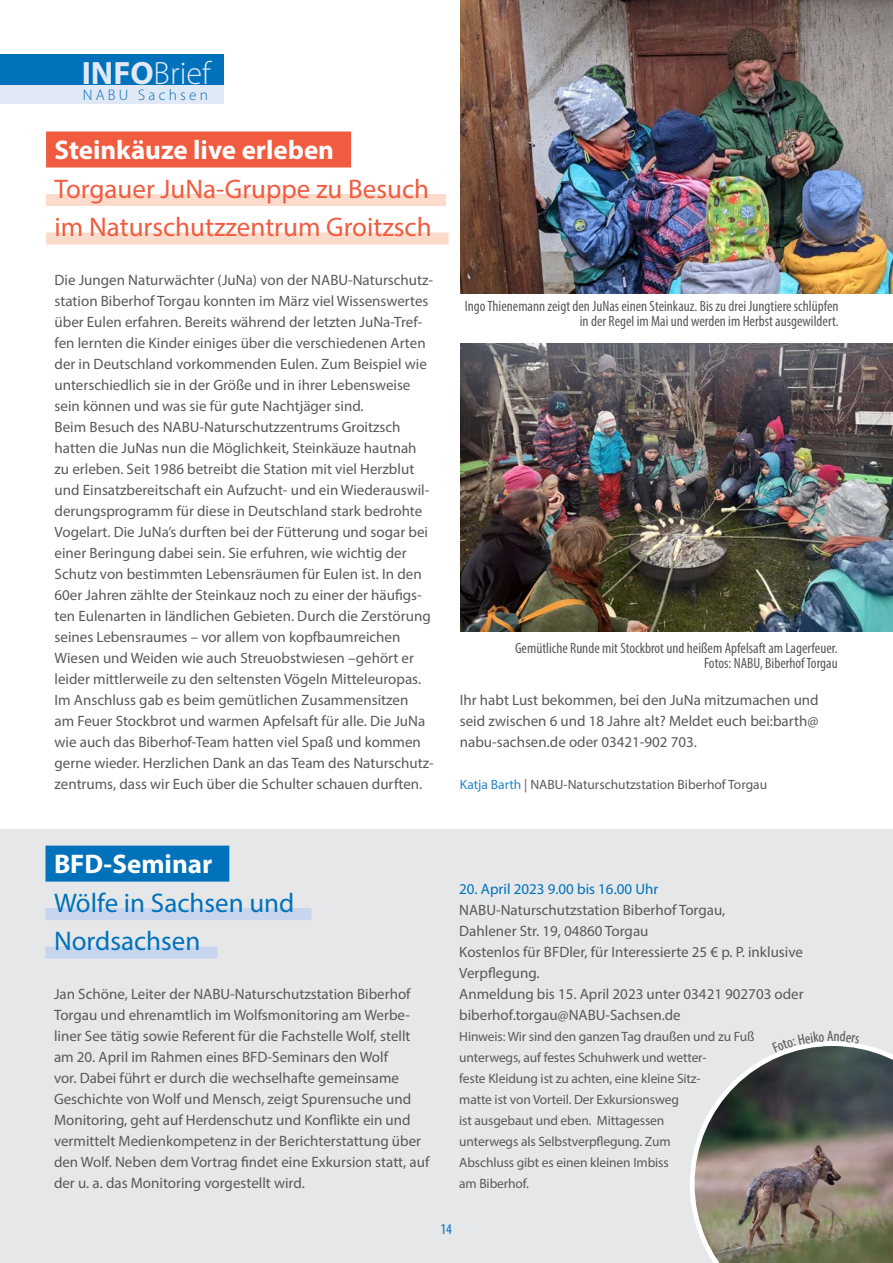
<style>
.page{position:relative;width:893px;height:1263px;background:#fff}
.page>*{position:absolute;margin:0;border:0;box-sizing:border-box;transform-origin:0 0}
.t1{font:300 32.4px "Myriad Pro";color:#e1e8f6}
.t2{font:27px/38.5px "Myriad Pro";color:#f15b40}
.t3{font:700 27px "Myriad Pro";color:#fff}
.t4{font:27px/38.5px "Myriad Pro";color:#0072bc}
.t5{font:300 15.3px "Myriad Pro";letter-spacing:.21em;color:#0072bc}
.t6{font:15px/21px "Myriad Pro";color:#58595b}
.t7{font:condensed 15px/15px "Myriad Pro";color:#58595b;text-align:right}
.t8{font:15px "Myriad Pro";color:#0072bc}
.t9{font:condensed 15px "Myriad Pro";color:#0072bc}
.t10{font:13.5px/21px "Myriad Pro";letter-spacing:-.01em;color:#58595b}
.s1{font-weight:700}
.s2{color:#2484c6}
</style>
<div class="page">
<div style="left:0;top:84px;width:223px;height:20px;background:#e1e8f6"></div>
<div style="left:0;top:54px;width:223px;height:30px;background:#0072bc"></div>
<div style="left:0;top:830px;width:893px;height:433px;background:#e6e7e8"></div>
<div style="left:46px;top:132px;width:305px;height:36px;background:#f15b40"></div>
<div style="left:46px;top:194px;width:400px;height:12px;background:#fddbcb"></div>
<div style="left:46px;top:233px;width:403px;height:12px;background:#fddbcb"></div>
<img style="left:461px;top:343px;width:432px;height:288px">
<img style="left:460px;top:0;width:433px;height:294px">
<div style="left:45px;top:846px;width:184px;height:36px;background:#0072bc"></div>
<div style="left:45px;top:908px;width:266px;height:12px;background:#c7d6ee"></div>
<div style="left:45px;top:947px;width:172px;height:12px;background:#c7d6ee"></div>
<img style="left:690px;top:1041px;width:203px;height:222px">
<h1 class="t1" style="left:82px;top:54px;width:131px"><span class="s1">INFO</span>Brief</h1>
<p class="t5" style="left:83px;top:86px;width:127px">NABU Sachsen</p>
<h2 class="t3" style="left:55px;top:132px;width:281px">Steinkäuze live erleben</h2>
<h2 class="t2" style="left:55px;top:169px;width:379px">Torgauer JuNa-Gruppe zu Besuch im Naturschutzzentrum Groitzsch</h2>
<p class="t6" style="left:55px;top:269px;width:381px">Die Jungen Naturwächter (JuNa) von der NABU-Naturschutz&shy;station Biberhof Torgau konnten im März viel Wissenswertes über Eulen erfahren. Bereits während der letzten JuNa-Tref&shy;fen lernten die Kinder einiges über die verschiedenen Arten der in Deutschland vorkommenden Eulen. Zum Beispiel wie unterschiedlich sie in der Größe und in ihrer Lebensweise sein können und was sie für gute Nachtjäger sind.<br>Beim Besuch des NABU-Naturschutzzentrums Groitzsch hatten die JuNas nun die Möglichkeit, Steinkäuze hautnah zu erleben. Seit 1986 betreibt die Station mit viel Herzblut und Einsatzbereitschaft ein Aufzucht- und ein Wiederauswil&shy;derungsprogramm für diese in Deutschland stark bedrohte Vogelart. Die JuNa’s durften bei der Fütterung und sogar bei einer Beringung dabei sein. Sie erfuhren, wie wichtig der Schutz von bestimmten Lebensräumen für Eulen ist. In den 60er Jahren zählte der Steinkauz noch zu einer der häufigs&shy;ten Eulenarten in ländlichen Gebieten. Durch die Zerstörung seines Lebensraumes – vor allem von kopfbaumreichen Wiesen und Weiden wie auch Streuobstwiesen –gehört er leider mittlerweile zu den seltensten Vögeln Mitteleuropas.<br>Im Anschluss gab es beim gemütlichen Zusammensitzen<br>am Feuer Stockbrot und warmen Apfelsaft für alle. Die JuNa wie auch das Biberhof-Team hatten viel Spaß und kommen gerne wieder. Herzlichen Dank an das Team des Naturschutz&shy;zentrums, dass wir Euch über die Schulter schauen durften.</p>
<p class="t7" style="left:465px;top:299px;width:375px">Ingo Thienemann zeigt den JuNas einen Steinkauz. Bis zu drei Jungtiere schlüpfen in der Regel im Mai und werden im Herbst ausgewildert.</p>
<p class="t7" style="left:515px;top:641px;width:324px">Gemütliche Runde mit Stockbrot und heißem Apfelsaft am Lagerfeuer.<br>Fotos: NABU, Biberhof Torgau</p>
<p class="t6" style="left:460px;top:689px;width:360px;text-align:justify">Ihr habt Lust bekommen, bei den JuNa mitzumachen und seid zwischen 6 und 18 Jahre alt? Meldet euch bei:barth@ nabu-sachsen.de oder 03421-902 703.</p>
<p class="t10" style="left:460px;top:774px;width:309px"><span class="s2">Katja Barth</span> | NABU-Naturschutzstation Biberhof Torgau</p>
<h2 class="t3" style="left:54px;top:846px;width:160px">BFD-Seminar</h2>
<h2 class="t4" style="left:54px;top:883px;width:242px">Wölfe in Sachsen und<br>Nordsachsen</h2>
<p class="t6" style="left:54px;top:983px;width:377px">Jan Schöne, Leiter der NABU-Naturschutzstation Biberhof Torgau und ehrenamtlich im Wolfsmonitoring am Werbe&shy;liner See tätig sowie Referent für die Fachstelle Wolf, stellt am 20. April im Rahmen eines BFD-Seminars den Wolf<br>vor. Dabei führt er durch die wechselhafte gemeinsame Geschichte von Wolf und Mensch, zeigt Spurensuche und Monitoring, geht auf Herdenschutz und Konflikte ein und vermittelt Medienkompetenz in der Berichterstattung über den Wolf. Neben dem Vortrag findet eine Exkursion statt, auf der u. a. das Monitoring vorgestellt wird.</p>
<p class="t8" style="left:459px;top:880px;width:201px">20. April 2023 9.00 bis 16.00 Uhr</p>
<p class="t6" style="left:459px;top:899px;width:346px">NABU-Naturschutzstation Biberhof Torgau,<br>Dahlener Str. 19, 04860 Torgau<br>Kostenlos für BFDler, für Interessierte 25 € p. P. inklusive Verpflegung.<br>Anmeldung bis 15. April 2023 unter 03421 902703 oder biberhof.torgau@NABU-Sachsen.de</p>
<p class="t10" style="left:459px;top:1026px;width:297px">Hinweis: Wir sind den ganzen Tag draußen und zu Fuß unterwegs, auf festes Schuhwerk und wetter-<br>feste Kleidung ist zu achten, eine kleine Sitz-<br>matte ist von Vorteil. Der Exkursionsweg<br>ist ausgebaut und eben. Mittagessen<br>unterwegs als Selbstverpflegung. Zum<br>Abschluss gibt es einen kleinen Imbiss<br>am Biberhof.</p>
<p class="t9" style="left:441px;top:1220px;width:13px">14</p>
</div>
